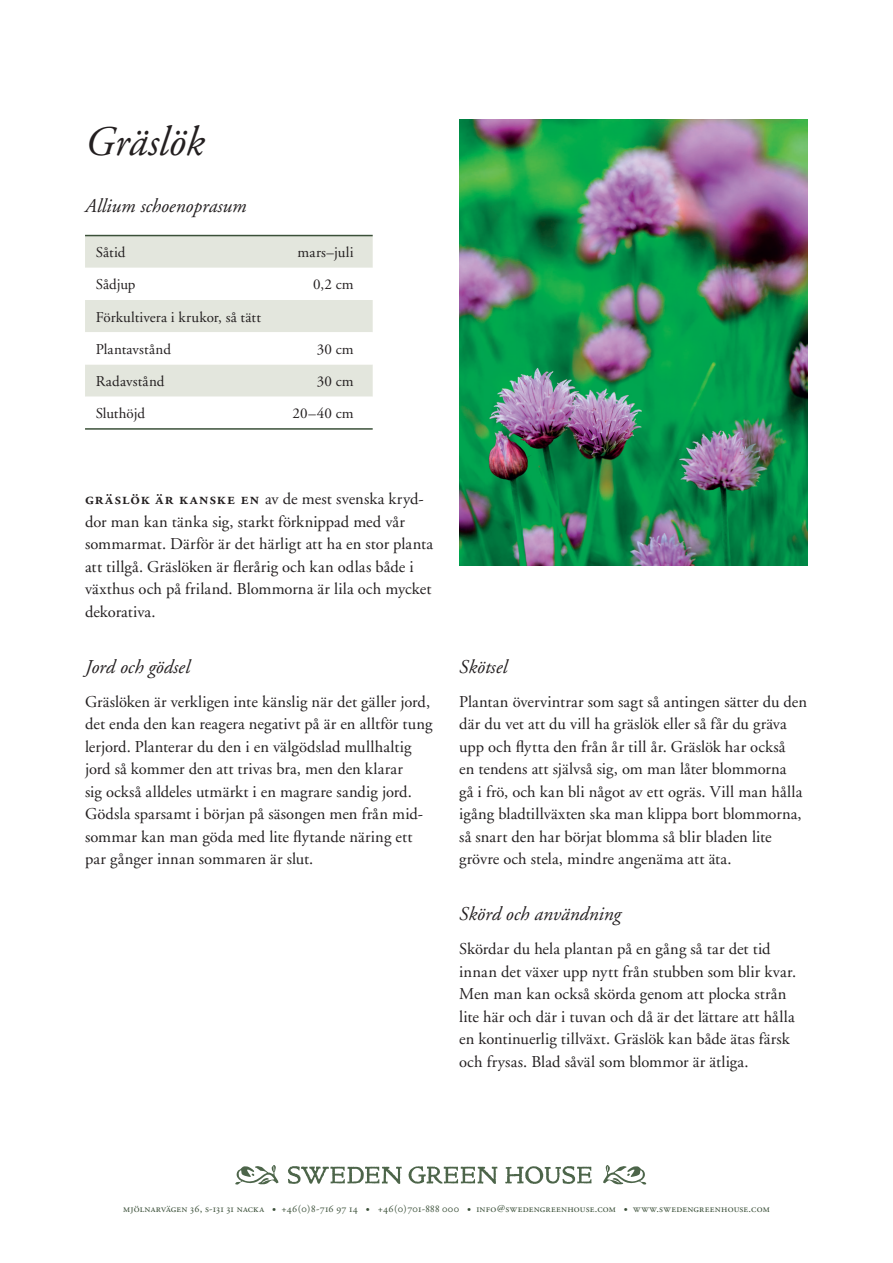
<style>
.page{position:relative;width:893px;height:1263px;background:#fff}
.page>*{position:absolute;margin:0;border:0;box-sizing:border-box;transform-origin:0 0}
.t1{font:italic 42px "Adobe Garamond";color:#231f20}
.t2{font:italic 19.5px "Adobe Garamond";color:#231f20}
.t3{font:16.5px/22.5px "Adobe Garamond";letter-spacing:.005em;color:#231f20}
.t4{font:15px/32.2px "Adobe Garamond";letter-spacing:.01em;color:#231f20}
.t5{font:10.5px "Adobe Garamond Regular SC";letter-spacing:.02em;color:#3b5039}
.s1{font-family:"Adobe Garamond Semibold SC"}
</style>
<div class="page">
<svg style="left:603px;top:1165px;width:43px;height:19px"></svg>
<svg style="left:235px;top:1165px;width:43px;height:19px"></svg>
<svg style="left:288px;top:1166px;width:114px;height:18px"></svg>
<svg style="left:409px;top:1166px;width:88px;height:18px"></svg>
<svg style="left:505px;top:1166px;width:86px;height:18px"></svg>
<div style="left:85px;top:236px;width:288px;height:32px;background:#e3e6dd"></div>
<svg style="left:85px;top:300px;width:288px;height:97px;fill:#e3e6dd"></svg>
<hr style="left:85px;top:235px;width:288px;height:1px;background:#3b5039">
<hr style="left:85px;top:428px;width:288px;height:2px;background:#3b5039">
<img style="left:459px;top:119px;width:349px;height:447px">
<h1 class="t1" style="left:85px;top:120px;width:121px">Gräslök</h1>
<p class="t2" style="left:85px;top:195px;width:163px">Allium schoenoprasum</p>
<p class="t4" style="left:96px;top:237px;width:31px">Såtid</p>
<p class="t4" style="left:298px;top:237px;width:58px">mars–juli</p>
<p class="t4" style="left:96px;top:269px;width:41px">Sådjup</p>
<p class="t4" style="left:313px;top:269px;width:42px">0,2 cm</p>
<p class="t4" style="left:96px;top:301px;width:167px">Förkultivera i krukor, så tätt<br>Plantavstånd</p>
<p class="t4" style="left:317px;top:333px;width:38px">30 cm</p>
<p class="t4" style="left:96px;top:366px;width:70px">Radavstånd</p>
<p class="t4" style="left:317px;top:366px;width:38px">30 cm</p>
<p class="t4" style="left:96px;top:398px;width:51px">Sluthöjd</p>
<p class="t4" style="left:292px;top:398px;width:63px">20–40 cm</p>
<p class="t3" style="left:85px;top:488px;width:349px"><span class="s1">gräslök är kanske en</span> av de mest svenska kryd&shy;dor man kan tänka sig, starkt förknippad med vår sommarmat. Därför är det härligt att ha en stor planta att tillgå. Gräslöken är flerårig och kan odlas både i växthus och på friland. Blommorna är lila och mycket dekorativa.</p>
<p class="t2" style="left:85px;top:656px;width:106px">Jord och gödsel</p>
<p class="t3" style="left:85px;top:690px;width:349px">Gräslöken är verkligen inte känslig när det gäller jord, det enda den kan reagera negativt på är en alltför tung lerjord. Planterar du den i en välgödslad mullhaltig jord så kommer den att trivas bra, men den klarar<br>sig också alldeles utmärkt i en magrare sandig jord.<br>Gödsla sparsamt i början på säsongen men från mid&shy;sommar kan man göda med lite flytande näring ett par gånger innan sommaren är slut.</p>
<p class="t2" style="left:459px;top:656px;width:49px">Skötsel</p>
<p class="t3" style="left:459px;top:690px;width:349px">Plantan övervintrar som sagt så antingen sätter du den där du vet att du vill ha gräslök eller så får du gräva upp och flytta den från år till år. Gräslök har också<br>en tendens att självså sig, om man låter blommorna<br>gå i frö, och kan bli något av ett ogräs. Vill man hålla igång bladtillväxten ska man klippa bort blommorna, så snart den har börjat blomma så blir bladen lite grövre och stela, mindre angenäma att äta.</p>
<p class="t2" style="left:459px;top:904px;width:163px">Skörd och användning</p>
<p class="t3" style="left:459px;top:938px;width:339px">Skördar du hela plantan på en gång så tar det tid innan det växer upp nytt från stubben som blir kvar.<br>Men man kan också skörda genom att plocka strån lite här och där i tuvan och då är det lättare att hålla en kontinuerlig tillväxt. Gräslök kan både ätas färsk och frysas. Blad såväl som blommor är ätliga.</p>
<p class="t5" style="left:123px;top:1203px;width:648px">mjölnarvägen 36, s-131 31 nacka • +46(0)8-716 97 14 • +46(0)701-888 000 • info@swedengreenhouse.com • www.swedengreenhouse.com</p>
</div>
